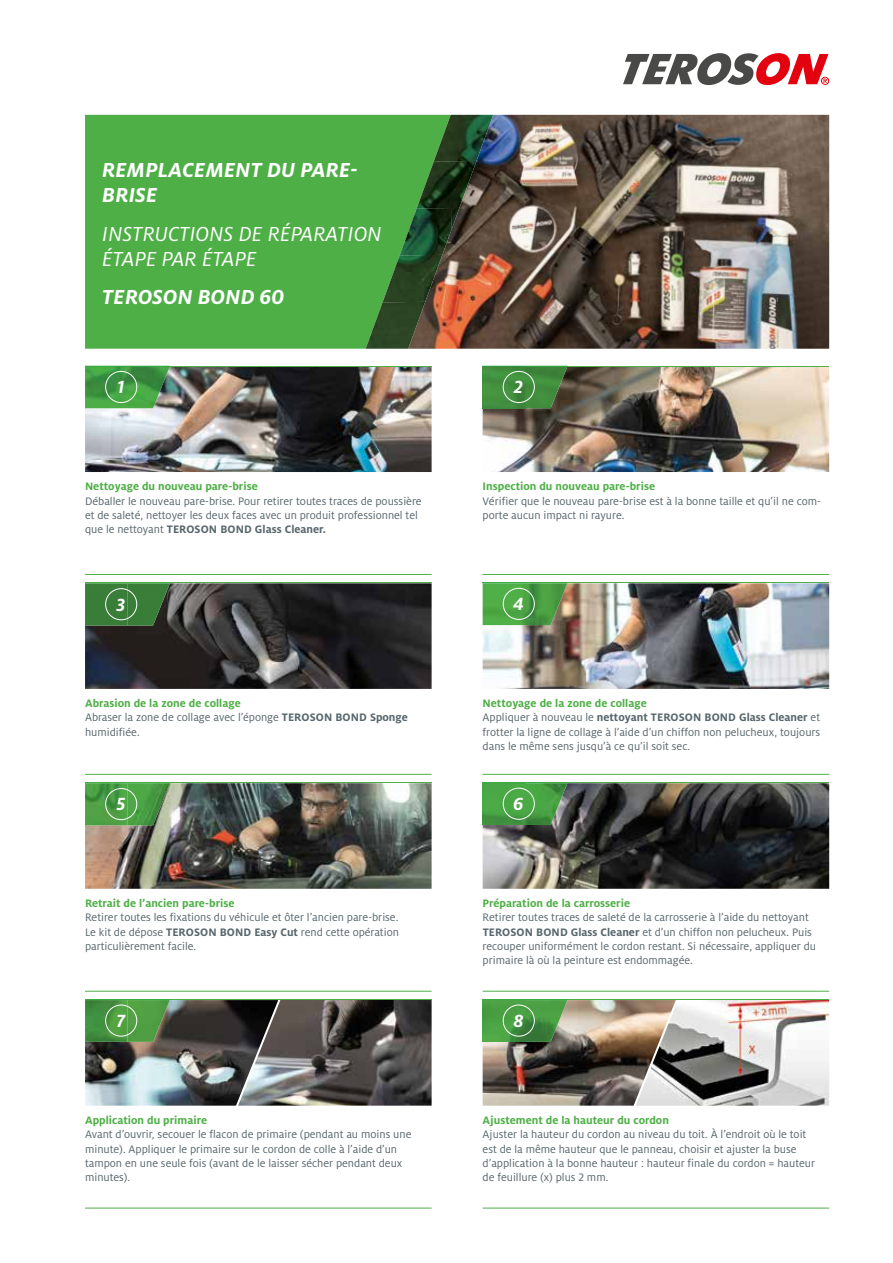
<style>
.page{position:relative;width:893px;height:1263px;background:#fff}
.page>*{position:absolute;margin:0;border:0;box-sizing:border-box;transform-origin:0 0}
.t1{font:italic 700 22.5px/25.5px "Henkel Milo";letter-spacing:.01em;color:#fff}
.t2{font:italic 22.5px/25.5px "Henkel Milo";letter-spacing:.01em;color:#fff}
.t3{font:italic 700 19.5px "Henkel Milo";color:#fff}
.t4{font:12px/14.4px "Henkel Milo";color:#57666d}
.t5{font:700 12px "Henkel Milo";color:#4eaf46}
.s1{font-weight:700}
.s2{font-weight:700;color:#4eaf46}
</style>
<div class="page">
<svg style="left:623px;top:53px;width:206px;height:32px"></svg>
<img style="left:493px;top:115px;width:336px;height:234px">
<svg style="left:85px;top:115px;width:408px;height:234px;background:#54a546"></svg>
<img style="left:434px;top:115px;width:59px;height:47px">
<img style="left:417px;top:161px;width:59px;height:48px">
<img style="left:400px;top:208px;width:51px;height:48px">
<img style="left:451px;top:208px;width:8px;height:22px">
<img style="left:382px;top:255px;width:60px;height:48px">
<img style="left:366px;top:302px;width:59px;height:47px">
<img style="left:85px;top:783px;width:347px;height:106px">
<hr style="left:85px;top:782px;width:347px;height:1px;background:#4eaf46">
<img style="left:85px;top:784px;width:85px;height:41px">
<hr style="left:85px;top:783px;width:85px;height:1px;background:#2ea944">
<div style="left:105px;top:788px;width:32px;height:32px;border:1px solid #fff;border-radius:50%"></div>
<hr style="left:85px;top:991px;width:347px;height:1px;background:#4eaf46">
<img style="left:483px;top:783px;width:346px;height:106px">
<hr style="left:483px;top:782px;width:346px;height:1px;background:#4eaf46">
<img style="left:483px;top:783px;width:84px;height:42px">
<hr style="left:483px;top:782px;width:85px;height:1px;background:#2ea944">
<div style="left:503px;top:788px;width:32px;height:32px;border:1px solid #fff;border-radius:50%"></div>
<hr style="left:483px;top:991px;width:346px;height:1px;background:#4eaf46">
<img style="left:85px;top:584px;width:347px;height:105px">
<hr style="left:85px;top:583px;width:347px;height:1px;background:#4eaf46">
<img style="left:85px;top:584px;width:85px;height:41px">
<hr style="left:85px;top:583px;width:85px;height:1px;background:#2ea944">
<div style="left:105px;top:588px;width:32px;height:32px;border:1px solid #fff;border-radius:50%"></div>
<hr style="left:85px;top:774px;width:347px;height:1px;background:#4eaf46">
<img style="left:483px;top:584px;width:346px;height:105px">
<hr style="left:483px;top:583px;width:346px;height:1px;background:#4eaf46">
<img style="left:483px;top:584px;width:84px;height:41px">
<hr style="left:483px;top:583px;width:85px;height:1px;background:#2ea944">
<div style="left:503px;top:588px;width:32px;height:32px;border:1px solid #fff;border-radius:50%"></div>
<hr style="left:483px;top:774px;width:346px;height:1px;background:#4eaf46">
<img style="left:85px;top:367px;width:347px;height:105px">
<hr style="left:85px;top:366px;width:347px;height:1px;background:#4eaf46">
<img style="left:85px;top:367px;width:85px;height:41px">
<hr style="left:85px;top:366px;width:85px;height:1px;background:#2ea944">
<div style="left:105px;top:371px;width:32px;height:32px;border:1px solid #fff;border-radius:50%"></div>
<hr style="left:85px;top:574px;width:347px;height:1px;background:#4eaf46">
<img style="left:483px;top:367px;width:346px;height:105px">
<hr style="left:483px;top:366px;width:346px;height:1px;background:#4eaf46">
<img style="left:483px;top:367px;width:84px;height:41px">
<hr style="left:483px;top:366px;width:85px;height:1px;background:#2ea944">
<div style="left:503px;top:371px;width:32px;height:32px;border:1px solid #fff;border-radius:50%"></div>
<hr style="left:483px;top:574px;width:346px;height:1px;background:#4eaf46">
<img style="left:85px;top:1000px;width:153px;height:106px">
<img style="left:238px;top:1000px;width:194px;height:106px">
<hr style="left:85px;top:999px;width:347px;height:1px;background:#4eaf46">
<img style="left:85px;top:1000px;width:85px;height:42px">
<hr style="left:85px;top:999px;width:85px;height:1px;background:#2ea944">
<div style="left:105px;top:1005px;width:32px;height:31px;border:1px solid #fff;border-radius:50%"></div>
<hr style="left:85px;top:1208px;width:347px;height:1px;background:#4eaf46">
<img style="left:483px;top:1000px;width:153px;height:106px">
<img style="left:636px;top:1000px;width:193px;height:106px">
<hr style="left:483px;top:999px;width:346px;height:1px;background:#4eaf46">
<img style="left:483px;top:1000px;width:84px;height:42px">
<hr style="left:483px;top:999px;width:85px;height:1px;background:#2ea944">
<div style="left:503px;top:1005px;width:32px;height:31px;border:1px solid #fff;border-radius:50%"></div>
<hr style="left:483px;top:1208px;width:346px;height:1px;background:#4eaf46">
<h1 class="t1" style="left:102px;top:157px;width:257px">REMPLACEMENT DU PARE-<br>BRISE</h1>
<h1 class="t2" style="left:102px;top:221px;width:281px">INSTRUCTIONS DE RÉPARATION<br>ÉTAPE PAR ÉTAPE</h1>
<h1 class="t1" style="left:102px;top:285px;width:184px">TEROSON BOND 60</h1>
<h2 class="t3" style="left:117px;top:376px;width:8px">1</h2>
<h2 class="t3" style="left:514px;top:376px;width:11px">2</h2>
<p class="t5" style="left:85px;top:479px;width:174px">Nettoyage du nouveau pare-brise</p>
<p class="t4" style="left:85px;top:494px;width:338px">Déballer le nouveau pare-brise. Pour retirer toutes traces de poussière et de saleté, nettoyer les deux faces avec un produit professionnel tel que le nettoyant <span class="s1">TEROSON BOND Glass Cleaner.</span></p>
<p class="t5" style="left:483px;top:479px;width:174px">Inspection du nouveau pare-brise</p>
<p class="t4" style="left:483px;top:494px;width:340px">Vérifier que le nouveau pare-brise est à la bonne taille et qu’il ne com&shy;porte aucun impact ni rayure.</p>
<h2 class="t3" style="left:117px;top:593px;width:10px">3</h2>
<h2 class="t3" style="left:513px;top:593px;width:12px">4</h2>
<p class="t4" style="left:85px;top:696px;width:324px"><span class="s2">Abrasion de la zone de collage<br></span>Abraser la zone de collage avec l’éponge <span class="s1">TEROSON BOND Sponge </span>humidifiée.</p>
<p class="t4" style="left:483px;top:696px;width:339px"><span class="s2">Nettoyage de la zone de collage<br></span>Appliquer à nouveau le <span class="s1">nettoyant TEROSON BOND Glass Cleaner</span> et frotter la ligne de collage à l’aide d’un chiffon non pelucheux, toujours dans le même sens jusqu’à ce qu’il soit sec.</p>
<h2 class="t3" style="left:116px;top:793px;width:10px">5</h2>
<h2 class="t3" style="left:513px;top:793px;width:12px">6</h2>
<p class="t5" style="left:85px;top:896px;width:151px">Retrait de l’ancien pare-brise</p>
<p class="t4" style="left:85px;top:910px;width:315px;text-align:justify">Retirer toutes les fixations du véhicule et ôter l’ancien pare-brise.<br>Le kit de dépose <span class="s1">TEROSON BOND Easy Cut</span> rend cette opération particulièrement facile.</p>
<p class="t5" style="left:483px;top:896px;width:149px">Préparation de la carrosserie</p>
<p class="t4" style="left:483px;top:910px;width:335px">Retirer toutes traces de saleté de la carrosserie à l’aide du nettoyant <span class="s1">TEROSON BOND Glass Cleaner</span> et d’un chiffon non pelucheux. Puis recouper uniformément le cordon restant. Si nécessaire, appliquer du primaire là où la peinture est endommagée.</p>
<h2 class="t3" style="left:116px;top:1010px;width:10px">7</h2>
<h2 class="t3" style="left:513px;top:1010px;width:12px">8</h2>
<p class="t5" style="left:85px;top:1113px;width:124px">Application du primaire</p>
<p class="t4" style="left:85px;top:1127px;width:328px">Avant d’ouvrir, secouer le flacon de primaire (pendant au moins une minute). Appliquer le primaire sur le cordon de colle à l’aide d’un tampon en une seule fois (avant de le laisser sécher pendant deux minutes).</p>
<p class="t5" style="left:483px;top:1113px;width:188px">Ajustement de la hauteur du cordon</p>
<p class="t4" style="left:483px;top:1127px;width:334px">Ajuster la hauteur du cordon au niveau du toit. À l’endroit où le toit est de la même hauteur que le panneau, choisir et ajuster la buse d’application à la bonne hauteur : hauteur finale du cordon = hauteur de feuillure (x) plus 2 mm.</p>
</div>
